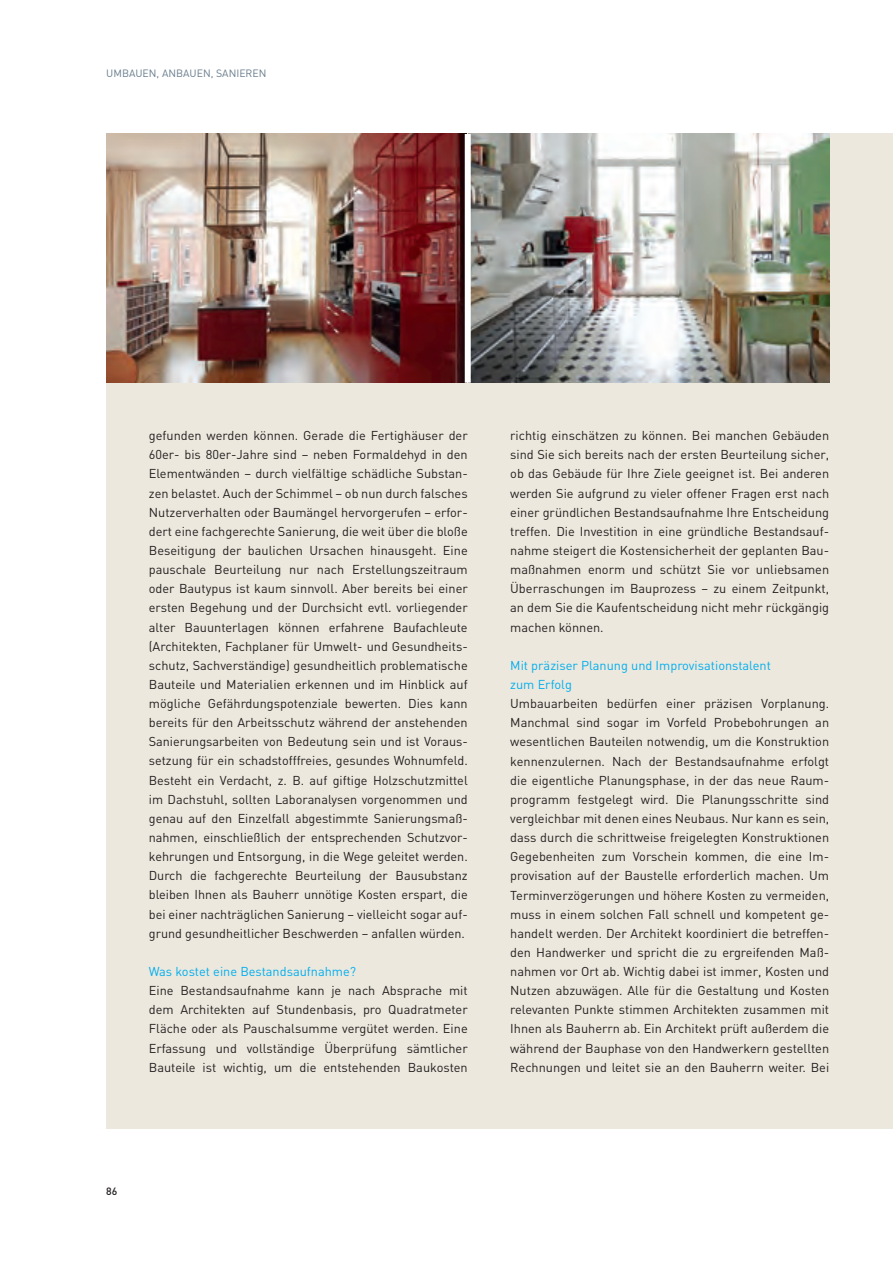
<style>
.page{position:relative;width:893px;height:1263px;background:#fff}
.page>*{position:absolute;margin:0;border:0;box-sizing:border-box;transform-origin:0 0}
.t1{font:12.75px/19.2px "DIN";color:#231f20;text-align:justify}
.t2{font:12.75px/19.2px "DIN";color:#00aeef}
.t3{font:10.5px "DIN";color:#687c8c}
.t4{font:500 10.5px "DIN";color:#231f20}
</style>
<div class="page">
<div style="left:106px;top:134px;width:787px;height:995px;background:#ece8dd"></div>
<img style="left:106px;top:134px;width:723px;height:249px">
<div style="left:465px;top:134px;width:6px;height:249px;background:#fff"></div>
<p class="t3" style="left:106px;top:66px;width:162px">UMBAUEN, ANBAUEN, SANIEREN</p>
<p class="t1" style="left:149px;top:426px;width:320px">gefunden werden können. Gerade die Fertighäuser der 60er- bis 80er-Jahre sind – neben Formaldehyd in den Elementwänden – durch vielfältige schädliche Substan&shy;zen belastet. Auch der Schimmel – ob nun durch falsches Nutzerverhalten oder Baumängel hervorgerufen – erfor&shy;dert eine fachgerechte Sanierung, die weit über die bloße Beseitigung der baulichen Ursachen hinausgeht. Eine pauschale Beurteilung nur nach Erstellungszeitraum oder Bautypus ist kaum sinnvoll. Aber bereits bei einer ersten Begehung und der Durchsicht evtl. vorliegender alter Bauunterlagen können erfahrene Baufachleute (Architekten, Fachplaner für Umwelt- und Gesundheits&shy;schutz, Sachverständige) gesundheitlich problematische Bauteile und Materialien erkennen und im Hinblick auf mögliche Gefährdungspotenziale bewerten. Dies kann bereits für den Arbeitsschutz während der anstehenden Sanierungsarbeiten von Bedeutung sein und ist Voraus&shy;setzung für ein schadstofffreies, gesundes Wohnumfeld.<br>Besteht ein Verdacht, z. B. auf giftige Holzschutzmittel im Dachstuhl, sollten Laboranalysen vorgenommen und genau auf den Einzelfall abgestimmte Sanierungsmaß&shy;nahmen, einschließlich der entsprechenden Schutzvor&shy;kehrungen und Entsorgung, in die Wege geleitet werden.<br>Durch die fachgerechte Beurteilung der Bausubstanz bleiben Ihnen als Bauherr unnötige Kosten erspart, die bei einer nachträglichen Sanierung – vielleicht sogar auf&shy;grund gesundheitlicher Beschwerden – anfallen würden.</p>
<p class="t2" style="left:149px;top:961px;width:209px">Was kostet eine Bestandsaufnahme?</p>
<p class="t1" style="left:149px;top:981px;width:320px">Eine Bestandsaufnahme kann je nach Absprache mit dem Architekten auf Stundenbasis, pro Quadratmeter Fläche oder als Pauschalsumme vergütet werden. Eine Erfassung und vollständige Überprüfung sämtlicher Bauteile ist wichtig, um die entstehenden Baukosten</p>
<p class="t1" style="left:510px;top:426px;width:320px">richtig einschätzen zu können. Bei manchen Gebäuden sind Sie sich bereits nach der ersten Beurteilung sicher, ob das Gebäude für Ihre Ziele geeignet ist. Bei anderen werden Sie aufgrund zu vieler offener Fragen erst nach einer gründlichen Bestandsaufnahme Ihre Entscheidung treffen. Die Investition in eine gründliche Bestandsauf&shy;nahme steigert die Kostensicherheit der geplanten Bau&shy;maßnahmen enorm und schützt Sie vor unliebsamen Überraschungen im Bauprozess – zu einem Zeitpunkt, an dem Sie die Kaufentscheidung nicht mehr rückgängig machen können.</p>
<p class="t2" style="left:510px;top:655px;width:262px">Mit präziser Planung und Improvisationstalent zum Erfolg</p>
<p class="t1" style="left:510px;top:694px;width:320px">Umbauarbeiten bedürfen einer präzisen Vorplanung.<br>Manchmal sind sogar im Vorfeld Probebohrungen an wesentlichen Bauteilen notwendig, um die Konstruktion kennenzulernen. Nach der Bestandsaufnahme erfolgt die eigentliche Planungsphase, in der das neue Raum&shy;programm festgelegt wird. Die Planungsschritte sind vergleichbar mit denen eines Neubaus. Nur kann es sein, dass durch die schrittweise freigelegten Konstruktionen Gegebenheiten zum Vorschein kommen, die eine Im&shy;provisation auf der Baustelle erforderlich machen. Um Terminverzögerungen und höhere Kosten zu vermeiden, muss in einem solchen Fall schnell und kompetent ge&shy;handelt werden. Der Architekt koordiniert die betreffen&shy;den Handwerker und spricht die zu ergreifenden Maß&shy;nahmen vor Ort ab. Wichtig dabei ist immer, Kosten und Nutzen abzuwägen. Alle für die Gestaltung und Kosten relevanten Punkte stimmen Architekten zusammen mit Ihnen als Bauherrn ab. Ein Architekt prüft außerdem die während der Bauphase von den Handwerkern gestellten Rechnungen und leitet sie an den Bauherrn weiter. Bei</p>
<p class="t4" style="left:106px;top:1184px;width:13px">86</p>
</div>
